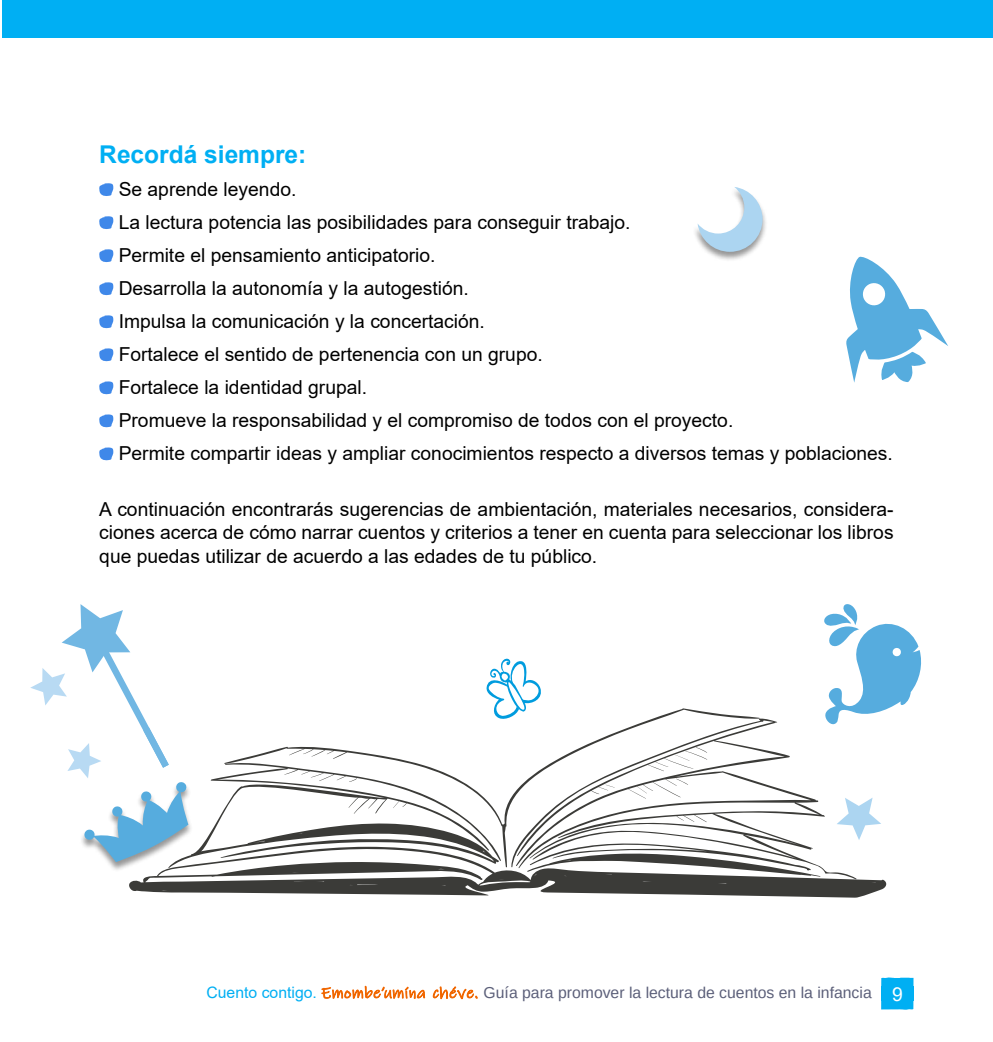
<style>
.page{position:relative;width:993px;height:1042px;background:#fff}
.page>*{position:absolute;margin:0;border:0;box-sizing:border-box;transform-origin:0 0}
.t1{font:700 24.5px "Arial";color:#00aff3}
.t2{font:19.25px/33.1px "Arial";color:#000}
.t3{font:15.75px "Arimo";color:#5b5f79}
.s1{font-family:"Arial";color:#00aff3}
.s2{font-family:"Ink Free";color:#f06600}
.s3{font-family:"Arial";font-size:19.25px;color:#fff}
</style>
<div class="page">
<svg style="left:321px;top:985px;width:104px;height:14px"></svg>
<svg style="left:432px;top:986px;width:45px;height:14px"></svg>
<svg style="left:881px;top:977px;width:32px;height:32px"></svg>
<div style="left:880px;top:986px;width:33px;height:14px;background:#00aff3"></div>
<div style="left:2px;top:0;width:990px;height:38px;background:#00aff3"></div>
<svg style="left:99px;top:183px;width:14px;height:13px"></svg>
<svg style="left:99px;top:216px;width:14px;height:13px"></svg>
<svg style="left:99px;top:249px;width:14px;height:13px"></svg>
<svg style="left:99px;top:282px;width:14px;height:13px"></svg>
<svg style="left:99px;top:315px;width:14px;height:13px"></svg>
<svg style="left:99px;top:348px;width:14px;height:14px"></svg>
<svg style="left:99px;top:381px;width:14px;height:14px"></svg>
<svg style="left:99px;top:414px;width:14px;height:14px"></svg>
<svg style="left:99px;top:447px;width:14px;height:14px"></svg>
<div style="left:692px;top:187px;width:75px;height:75px;background:#000;opacity:.41"></div>
<svg style="left:697px;top:187px;width:65px;height:65px"></svg>
<svg style="left:30px;top:604px;width:892px;height:294px"></svg>
<svg style="left:846px;top:256px;width:101px;height:127px"></svg>
<p class="t1" style="left:99px;top:137px;width:208px">Recordá siempre:</p>
<p class="t2" style="left:119px;top:173px;width:775px">Se aprende leyendo.<br>La lectura potencia las posibilidades para conseguir trabajo.<br>Permite el pensamiento anticipatorio.<br>Desarrolla la autonomía y la autogestión.<br>Impulsa la comunicación y la concertación.<br>Fortalece el sentido de pertenencia con un grupo.<br>Fortalece la identidad grupal.<br>Promueve la responsabilidad y el compromiso de todos con el proyecto.<br>Permite compartir ideas y ampliar conocimientos respecto a diversos temas y poblaciones.</p>
<p class="t2" style="left:99px;top:498px;width:795px;line-height:23.1px;text-align:justify">A continuación encontrarás sugerencias de ambientación, materiales necesarios, considera&shy;ciones acerca de cómo narrar cuentos y criterios a tener en cuenta para seleccionar los libros que puedas utilizar de acuerdo a las edades de tu público.</p>
<p class="t3" style="left:206px;top:982px;width:697px"><span class="s1">Cuento contigo.</span> <span class="s2">Emombe’umína chéve.</span> Guía para promover la lectura de cuentos en la infancia <span class="s3">9</span></p>
</div>
